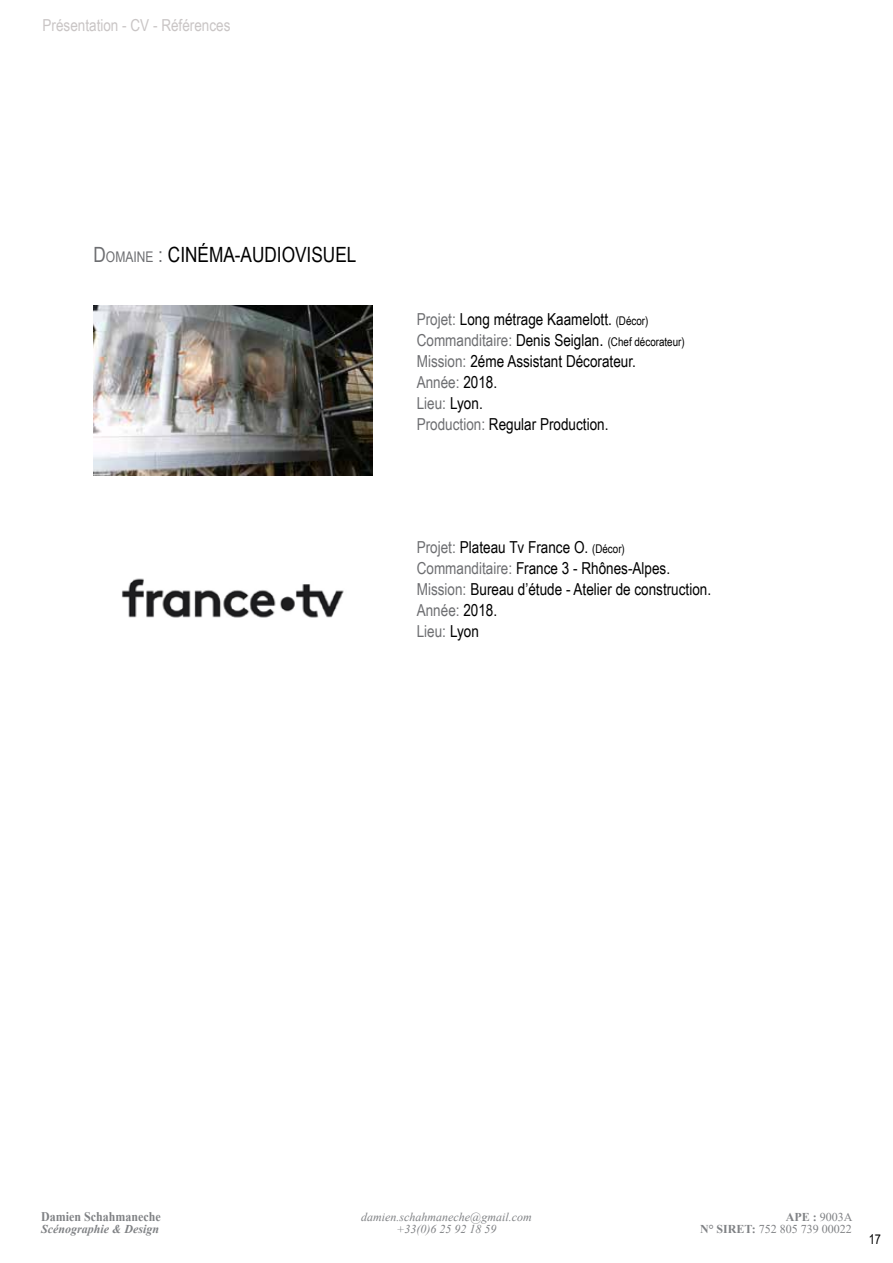
<style>
.page{position:relative;width:893px;height:1263px;background:#fff}
.page>*{position:absolute;margin:0;border:0;box-sizing:border-box;transform-origin:0 0}
.t1{font:21px "Arial Narrow";color:#000}
.t2{font:16.5px/21px "Arial Narrow";color:#000}
.t3{font:16.5px "Arial Narrow";color:#c9c5c5}
.t4{font:13.5px "Arial Narrow";color:#000}
.t5{font:700 13.2px "Times New Roman";color:#808285;scale:.91 1}
.t6{font:italic 12px/12px "Times New Roman";color:#808285;text-align:center}
.t7{font:12px "Arial Narrow";color:#000}
.t8{font:12px/12px "Times New Roman";color:#808285;text-align:right}
.t9{font:italic 700 12px "Times New Roman";color:#808285}
.s1{color:#6d6e71}
.s2{font-size:14.7px;color:#6d6e71}
.s3{font-size:12px}
.s4{font-size:16.5px;color:#6d6e71}
.s5{font-size:16.5px}
.s6{font-size:18px}
.s7{font-weight:700}
</style>
<div class="page">
<img style="left:94px;top:305px;width:278px;height:170px">
<img style="left:122px;top:578px;width:222px;height:40px">
<p class="t3" style="left:43px;top:14px;width:190px">Présentation - CV - Références</p>
<p class="t1" style="left:94px;top:239px;width:259px"><span class="s1">D</span><span class="s2">OMAINE</span> <span class="s1">:</span> Cinéma-Audiovisuel</p>
<p class="t2" style="left:417px;top:308px;width:233px"><span class="s1">Projet:</span> Long métrage Kaamelott. <span class="s3">(Décor)</span></p>
<p class="t7" style="left:417px;top:333px;width:270px"><span class="s4">Commanditaire:</span> <span class="s5">Denis Seiglan</span><span class="s6">.</span> (Chef décorateur)</p>
<p class="t2" style="left:417px;top:350px;width:221px"><span class="s1">Mission:</span> 2éme Assistant Décorateur.<br><span class="s1">Année:</span> 2018.<br><span class="s1">Lieu:</span> Lyon.<br><span class="s1">Production:</span> Regular Production.</p>
<p class="t2" style="left:417px;top:536px;width:296px"><span class="s1">Projet:</span> Plateau Tv France O. <span class="s3">(Décor)<br></span><span class="s1">Commanditaire:</span> France 3 - Rhônes-Alpes.<br><span class="s1">Mission:</span> Bureau d’étude - Atelier de construction.<br><span class="s1">Année:</span> 2018.<br><span class="s1">Lieu:</span> Lyon</p>
<p class="t5" style="left:41px;top:1207px;width:133px">Damien Schahmaneche</p>
<p class="t9" style="left:41px;top:1221px;width:120px">Scénographie &amp; Design</p>
<p class="t6" style="left:361px;top:1211px;width:172px">damien.schahmaneche@gmail.com +33(0)6 25 92 18 59</p>
<p class="t8" style="left:700px;top:1211px;width:154px"><span class="s7">APE :</span> 9003A<br><span class="s7">N° SIRET:</span> 752 805 739 00022</p>
<p class="t4" style="left:869px;top:1229px;width:14px">17</p>
</div>
